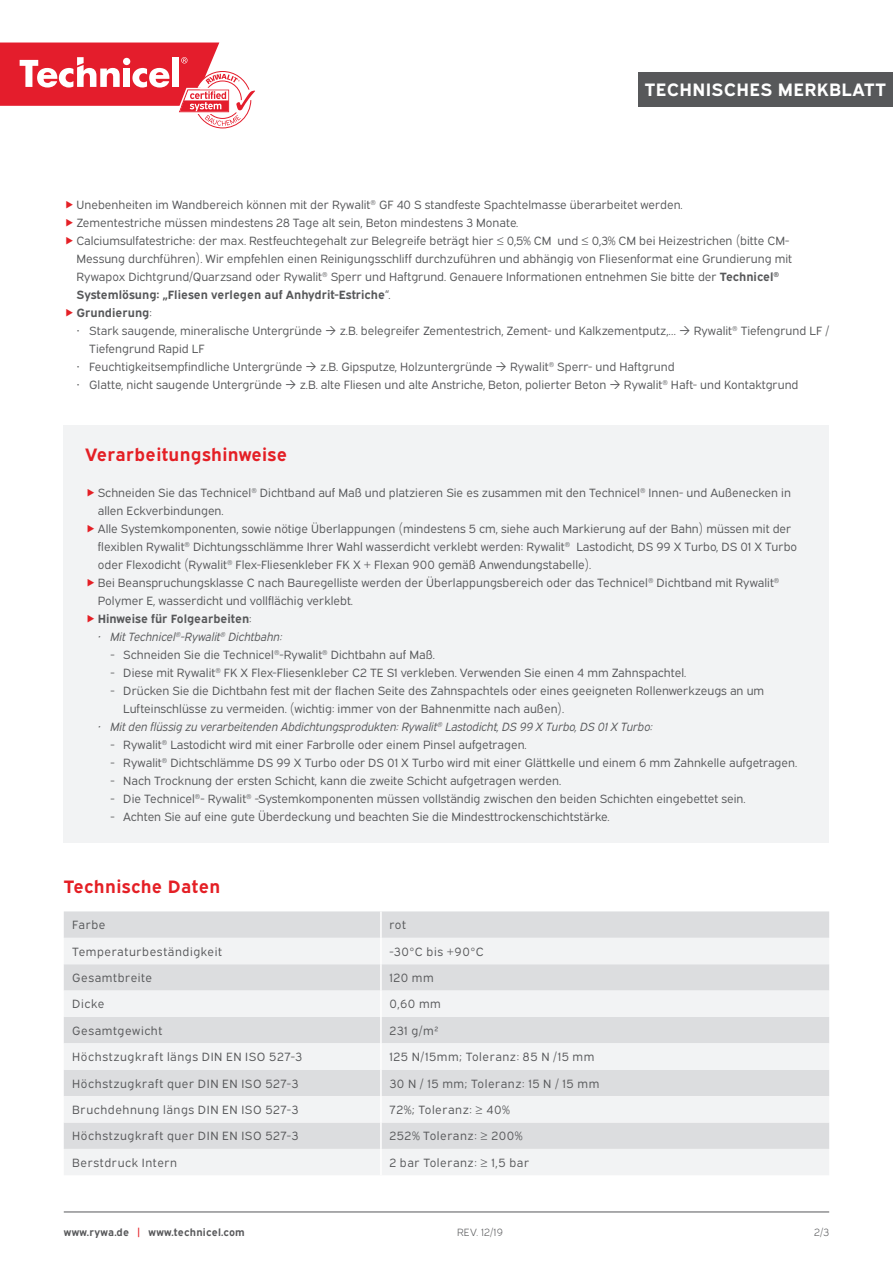
<style>
.page{position:relative;width:893px;height:1263px;background:#fff}
.page>*{position:absolute;margin:0;border:0;box-sizing:border-box;transform-origin:0 0}
.t1{font:700 18px "Expressway Rg";letter-spacing:.02em;color:#e41f25}
.t2{font:700 18px "Expressway Rg";letter-spacing:.02em;color:#fff}
.t3{font:12px/18px "Expressway Bk";color:#57585a}
.t4{font:12px "Expressway Bk";letter-spacing:.045em;color:#57585a}
.t5{font:italic 12px "Expressway Bk";color:#57585a}
.t6{font:700 12px/18px "Expressway Rg";color:#57585a}
.t7{font:12px "Expressway Bk";letter-spacing:.05em;color:#57585a}
.t8{font:700 10.5px "Expressway Rg";letter-spacing:.02em;color:#57585a}
.t9{font:10.5px "Expressway Lt";letter-spacing:.02em;color:#57585a}
.s1{font-family:"Expressway Rg";font-weight:700}
.s2{font-family:"Expressway Bk";font-weight:400}
.s3{color:#e41f25}
</style>
<div class="page">
<hr style="left:64px;top:1212px;width:765px;height:1px;background:#57585a">
<svg style="left:0;top:43px;width:255px;height:85px"></svg>
<div style="left:638px;top:72px;width:255px;height:34px;background:#57585a"></div>
<div style="left:64px;top:425px;width:765px;height:418px;background:#f2f3f4"></div>
<div style="left:64px;top:911px;width:765px;height:27px;background:#dcdddf"></div>
<svg style="left:64px;top:938px;width:765px;height:237px;fill:#f2f3f4"></svg>
<hr style="left:380px;top:911px;width:2px;height:27px;background:#fff">
<hr style="left:380px;top:938px;width:2px;height:26px;background:#fff">
<hr style="left:380px;top:964px;width:2px;height:26px;background:#fff">
<hr style="left:380px;top:990px;width:2px;height:27px;background:#fff">
<hr style="left:380px;top:1017px;width:2px;height:26px;background:#fff">
<hr style="left:380px;top:1043px;width:2px;height:27px;background:#fff">
<hr style="left:380px;top:1070px;width:2px;height:26px;background:#fff">
<hr style="left:380px;top:1096px;width:2px;height:26px;background:#fff">
<hr style="left:380px;top:1122px;width:2px;height:27px;background:#fff">
<hr style="left:380px;top:1149px;width:2px;height:26px;background:#fff">
<h1 class="t2" style="left:645px;top:76px;width:243px">TECHNISCHES MERKBLATT</h1>
<p class="t3" style="left:77px;top:195px;width:717px">Unebenheiten im Wandbereich können mit der Rywalit<sup>®</sup> GF 40 S standfeste Spachtelmasse überarbeitet werden.<br>Zementestriche müssen mindestens 28 Tage alt sein, Beton mindestens 3 Monate.<br>Calciumsulfatestriche: der max. Restfeuchtegehalt zur Belegreife beträgt hier ≤ 0,5% CM und ≤ 0,3% CM bei Heizestrichen (bitte CM-Messung durchführen). Wir empfehlen einen Reinigungsschliff durchzuführen und abhängig von Fliesenformat eine Grundierung mit Rywapox Dichtgrund/Quarzsand oder Rywalit<sup>®</sup> Sperr und Haftgrund. Genauere Informationen entnehmen Sie bitte der <span class="s1">Technicel</span><sup>®</sup></p>
<p class="t6" style="left:77px;top:285px;width:316px">Systemlösung: „Fliesen verlegen auf Anhydrit-Estriche<span class="s2">“.<br></span>Grundierung<span class="s2">:</span></p>
<p class="t3" style="left:77px;top:321px;width:247px">• Stark saugende, mineralische Untergründe</p>
<p class="t3" style="left:340px;top:321px;width:338px">z.B. belegreifer Zementestrich, Zement- und Kalkzementputz,…</p>
<p class="t3" style="left:694px;top:321px;width:137px">Rywalit<sup>®</sup> Tiefengrund LF /</p>
<p class="t3" style="left:89px;top:339px;width:117px">Tiefengrund Rapid LF</p>
<p class="t3" style="left:77px;top:357px;width:227px">• Feuchtigkeitsempfindliche Untergründe</p>
<p class="t3" style="left:320px;top:357px;width:174px">z.B. Gipsputze, Holzuntergründe</p>
<p class="t3" style="left:510px;top:357px;width:166px">Rywalit<sup>®</sup> Sperr- und Haftgrund</p>
<p class="t3" style="left:77px;top:375px;width:207px">• Glatte, nicht saugende Untergründe</p>
<p class="t3" style="left:300px;top:375px;width:308px">z.B. alte Fliesen und alte Anstriche, Beton, polierter Beton</p>
<p class="t3" style="left:624px;top:375px;width:176px">Rywalit<sup>®</sup> Haft- und Kontaktgrund</p>
<h1 class="t1" style="left:85px;top:440px;width:204px">Verarbeitungshinweise</h1>
<p class="t3" style="left:98px;top:482px;width:701px">Schneiden Sie das Technicel<sup>®</sup> Dichtband auf Maß und platzieren Sie es zusammen mit den Technicel<sup>®</sup> Innen- und Außenecken in allen Eckverbindungen.<br>Alle Systemkomponenten, sowie nötige Überlappungen (mindestens 5 cm, siehe auch Markierung auf der Bahn) müssen mit der flexiblen Rywalit<sup>®</sup> Dichtungsschlämme Ihrer Wahl wasserdicht verklebt werden: Rywalit<sup>®</sup> Lastodicht, DS 99 X Turbo, DS 01 X Turbo oder Flexodicht (Rywalit<sup>®</sup> Flex-Fliesenkleber FK X + Flexan 900 gemäß Anwendungstabelle).<br>Bei Beanspruchungsklasse C nach Bauregelliste werden der Überlappungsbereich oder das Technicel<sup>®</sup> Dichtband mit Rywalit<sup>® </sup>Polymer E, wasserdicht und vollflächig verklebt.</p>
<p class="t6" style="left:98px;top:608px;width:155px">Hinweise für Folgearbeiten<span class="s2">:</span></p>
<p class="t5" style="left:98px;top:628px;width:186px">• Mit Technicel<sup>®</sup>-Rywalit<sup>®</sup> Dichtbahn:</p>
<p class="t3" style="left:111px;top:645px;width:326px">- Schneiden Sie die Technicel<sup>®</sup>-Rywalit<sup>®</sup> Dichtbahn auf Maß.</p>
<p class="t3" style="left:111px;top:663px;width:577px">- Diese mit Rywalit<sup>®</sup> FK X Flex-Fliesenkleber C2 TE S1 verkleben. Verwenden Sie einen 4 mm Zahnspachtel.</p>
<p class="t3" style="left:123px;top:681px;width:642px;text-indent:-13px">- Drücken Sie die Dichtbahn fest mit der flachen Seite des Zahnspachtels oder eines geeigneten Rollenwerkzeugs an um<br>Lufteinschlüsse zu vermeiden. (wichtig: immer von der Bahnenmitte nach außen).</p>
<p class="t5" style="left:98px;top:718px;width:557px">• Mit den flüssig zu verarbeitenden Abdichtungsprodukten: Rywalit<sup>®</sup> Lastodicht, DS 99 X Turbo, DS 01 X Turbo:</p>
<p class="t3" style="left:111px;top:735px;width:418px">- Rywalit<sup>®</sup> Lastodicht wird mit einer Farbrolle oder einem Pinsel aufgetragen.</p>
<p class="t3" style="left:111px;top:753px;width:688px">- Rywalit<sup>®</sup> Dichtschlämme DS 99 X Turbo oder DS 01 X Turbo wird mit einer Glättkelle und einem 6 mm Zahnkelle aufgetragen.</p>
<p class="t3" style="left:111px;top:771px;width:452px">- Nach Trocknung der ersten Schicht, kann die zweite Schicht aufgetragen werden.</p>
<p class="t3" style="left:111px;top:789px;width:636px">- Die Technicel<sup>®</sup>- Rywalit<sup>®</sup> -Systemkomponenten müssen vollständig zwischen den beiden Schichten eingebettet sein.</p>
<p class="t3" style="left:111px;top:807px;width:500px">- Achten Sie auf eine gute Überdeckung und beachten Sie die Mindesttrockenschichtstärke.</p>
<h1 class="t1" style="left:64px;top:873px;width:158px">Technische Daten</h1>
<p class="t3" style="left:72px;top:915px;width:35px">Farbe</p>
<p class="t3" style="left:389px;top:915px;width:18px">rot</p>
<p class="t4" style="left:72px;top:942px;width:151px">Temperaturbeständigkeit</p>
<p class="t3" style="left:389px;top:941px;width:96px">-30°C bis +90°C</p>
<p class="t4" style="left:72px;top:968px;width:82px">Gesamtbreite</p>
<p class="t3" style="left:389px;top:968px;width:46px">120 mm</p>
<p class="t3" style="left:72px;top:994px;width:34px">Dicke</p>
<p class="t3" style="left:389px;top:994px;width:53px">0,60 mm</p>
<p class="t4" style="left:72px;top:1021px;width:92px">Gesamtgewicht</p>
<p class="t3" style="left:389px;top:1020px;width:51px">231 g/m²</p>
<p class="t7" style="left:72px;top:1048px;width:231px">Höchstzugkraft längs DIN EN ISO 527-3</p>
<p class="t4" style="left:389px;top:1048px;width:207px">125 N/15mm; Toleranz: 85 N /15 mm</p>
<p class="t4" style="left:72px;top:1074px;width:227px">Höchstzugkraft quer DIN EN ISO 527-3</p>
<p class="t4" style="left:389px;top:1074px;width:212px">30 N / 15 mm; Toleranz: 15 N / 15 mm</p>
<p class="t4" style="left:72px;top:1100px;width:227px">Bruchdehnung längs DIN EN ISO 527-3</p>
<p class="t4" style="left:389px;top:1100px;width:122px">72%; Toleranz: ≥ 40%</p>
<p class="t4" style="left:72px;top:1127px;width:227px">Höchstzugkraft quer DIN EN ISO 527-3</p>
<p class="t4" style="left:389px;top:1127px;width:134px">252% Toleranz: ≥ 200%</p>
<p class="t7" style="left:72px;top:1153px;width:106px">Berstdruck Intern</p>
<p class="t4" style="left:389px;top:1153px;width:141px">2 bar Toleranz: ≥ 1,5 bar</p>
<p class="t8" style="left:64px;top:1223px;width:183px">www.rywa.de <span class="s3">|</span> www.technicel.com</p>
<p class="t9" style="left:457px;top:1224px;width:47px">REV. 12/19</p>
<p class="t9" style="left:814px;top:1224px;width:16px">2/3</p>
</div>
